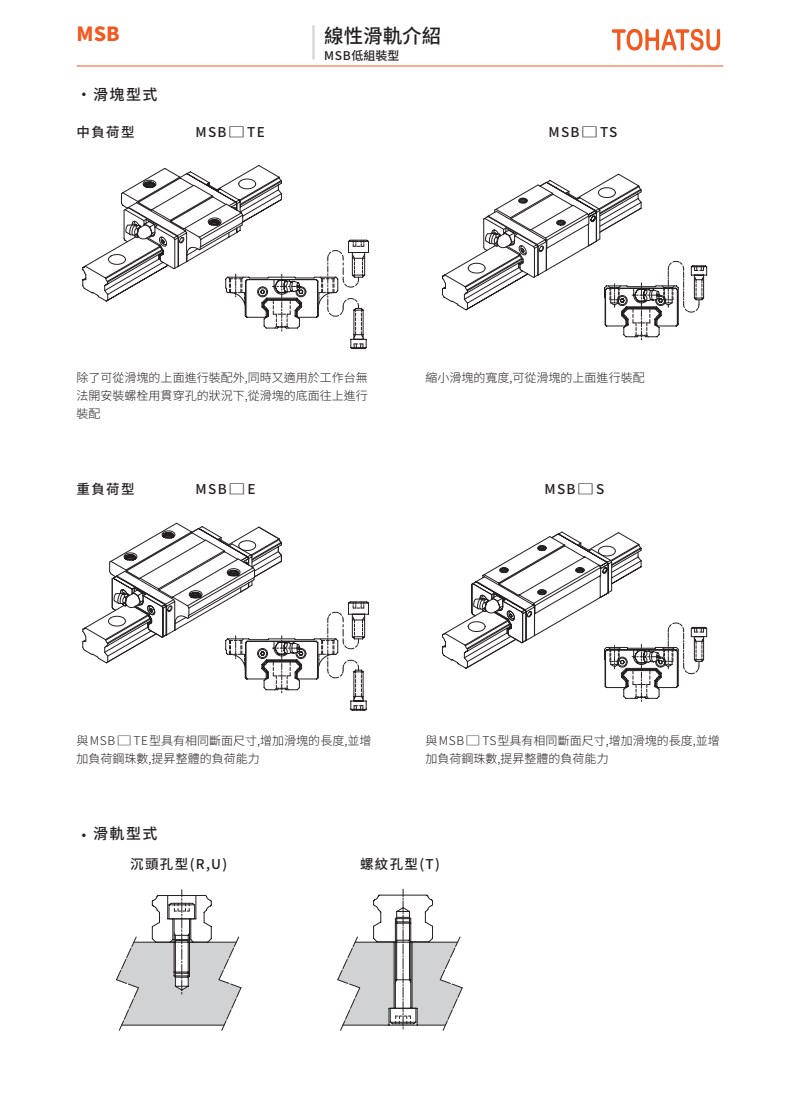
<style>
.page{position:relative;width:800px;height:1119px;background:#fff}
.page>*{position:absolute;margin:0;border:0;box-sizing:border-box;transform-origin:0 0}
.t1{font:500 19.5px "Source Han Sans TC";color:#231f20}
.t2{font:800 19.5px "Source Han Sans TC";color:#f15921}
.t3{font:500 15px "Source Han Sans TC";letter-spacing:.1em;color:#231f20}
.t4{font:500 13.5px "Source Han Sans TC";letter-spacing:.1em;color:#231f20}
.t5{font:300 12px/18px "Source Han Sans TC";color:#231f20}
.t6{font:500 12px "Source Han Sans TC";letter-spacing:.025em;color:#231f20}
</style>
<div class="page">
<svg style="left:116px;top:889px;width:125px;height:141px"></svg>
<svg style="left:337px;top:889px;width:125px;height:141px"></svg>
<svg style="left:82px;top:165px;width:287px;height:184px"></svg>
<svg style="left:442px;top:173px;width:265px;height:167px"></svg>
<svg style="left:82px;top:522px;width:287px;height:188px"></svg>
<svg style="left:442px;top:531px;width:265px;height:170px"></svg>
<svg style="left:611px;top:29px;width:109px;height:22px"></svg>
<hr style="left:77px;top:66px;width:646px;height:1px;background:#f15921">
<hr style="left:312px;top:25px;width:2px;height:34px;background:#d1d2d4">
<h1 class="t2" style="left:77px;top:23px;width:45px">MSB</h1>
<h1 class="t1" style="left:324px;top:25px;width:118px">線性滑軌介紹</h1>
<p class="t6" style="left:324px;top:49px;width:77px">MSB低組裝型</p>
<p class="t3" style="left:77px;top:86px;width:82px">‧滑塊型式</p>
<p class="t4" style="left:77px;top:124px;width:60px">中負荷型</p>
<p class="t4" style="left:195px;top:124px;width:71px">MSB□TE</p>
<p class="t4" style="left:548px;top:124px;width:71px">MSB□TS</p>
<p class="t5" style="left:77px;top:369px;width:293px;text-align:justify">除了可從滑塊的上面進行裝配外,同時又適用於工作台無法開安裝螺栓用貫穿孔的狀況下,從滑塊的底面往上進行裝配</p>
<p class="t5" style="left:425px;top:369px;width:220px">縮小滑塊的寬度,可從滑塊的上面進行裝配</p>
<p class="t4" style="left:77px;top:481px;width:60px">重負荷型</p>
<p class="t4" style="left:195px;top:481px;width:61px">MSB□E</p>
<p class="t4" style="left:544px;top:481px;width:61px">MSB□S</p>
<p class="t5" style="left:77px;top:731px;width:296px">與MSB□TE型具有相同斷面尺寸,增加滑塊的長度,並增加負荷鋼珠數,提昇整體的負荷能力</p>
<p class="t5" style="left:425px;top:731px;width:296px">與MSB□TS型具有相同斷面尺寸,增加滑塊的長度,並增加負荷鋼珠數,提昇整體的負荷能力</p>
<p class="t3" style="left:77px;top:825px;width:82px">‧滑軌型式</p>
<p class="t4" style="left:130px;top:856px;width:98px">沉頭孔型(R,U)</p>
<p class="t4" style="left:360px;top:856px;width:81px">螺紋孔型(T)</p>
</div>
